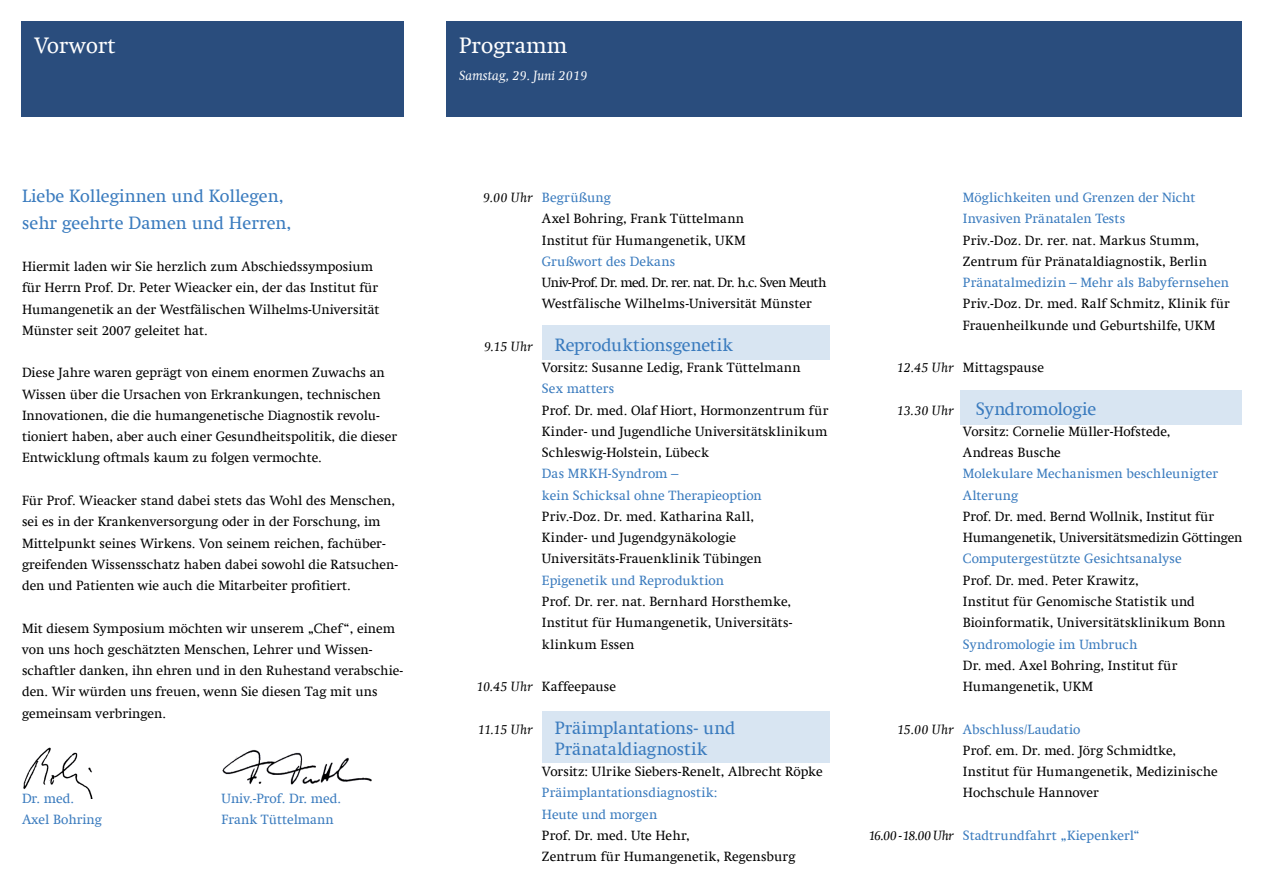
<style>
.page{position:relative;width:1263px;height:893px;background:#fff}
.page>*{position:absolute;margin:0;border:0;box-sizing:border-box;transform-origin:0 0}
.t1{font:22.5px "Swift Com";color:#fff}
.t2{font:18px/21.3px "Swift Com";color:#3a7bbe}
.t3{font:13.5px/21.3px "Swift Com";color:#000}
.t4{font:13.5px/21.3px "Swift Com";letter-spacing:.005em;color:#3a7bbe}
.t5{font:italic 13.5px "Swift Com";letter-spacing:-.005em;color:#000}
.t6{font:italic 13.5px "Swift Com";color:#fff}
.t7{font:italic 13.5px "Swift Com";letter-spacing:-.055em;color:#000}
</style>
<div class="page">
<div style="left:542px;top:325px;width:287px;height:34px;background:#d8e5f2"></div>
<div style="left:542px;top:711px;width:287px;height:51px;background:#d8e5f2"></div>
<div style="left:960px;top:390px;width:282px;height:34px;background:#d8e5f2"></div>
<div style="left:446px;top:21px;width:796px;height:96px;background:#2a4d7d"></div>
<div style="left:21px;top:21px;width:383px;height:96px;background:#2a4d7d"></div>
<img style="left:23px;top:747px;width:70px;height:51px">
<img style="left:222px;top:750px;width:150px;height:35px">
<h1 class="t1" style="left:34px;top:32px;width:83px">Vorwort</h1>
<h1 class="t1" style="left:459px;top:33px;width:110px">Programm</h1>
<p class="t6" style="left:459px;top:67px;width:130px">Samstag, 29. Juni 2019</p>
<h2 class="t2" style="left:22px;top:183px;width:271px;line-height:26.5px">Liebe Kolleginnen und Kollegen, sehr geehrte Damen und Herren,</h2>
<p class="t3" style="left:22px;top:256px;width:359px">Hiermit laden wir Sie herzlich zum Abschiedssymposium für Herrn Prof. Dr. Peter Wieacker ein, der das Institut für Humangenetik an der Westfälischen Wilhelms-Universität Münster seit 2007 geleitet hat.</p>
<p class="t3" style="left:22px;top:362px;width:377px">Diese Jahre waren geprägt von einem enormen Zuwachs an Wissen über die Ursachen von Erkrankungen, technischen Innovationen, die die humangenetische Diagnostik revolu&shy;tioniert haben, aber auch einer Gesundheitspolitik, die dieser Entwicklung oftmals kaum zu folgen vermochte.</p>
<p class="t3" style="left:22px;top:490px;width:378px">Für Prof. Wieacker stand dabei stets das Wohl des Menschen, sei es in der Krankenversorgung oder in der Forschung, im Mittelpunkt seines Wirkens. Von seinem reichen, fachüber&shy;greifenden Wissensschatz haben dabei sowohl die Ratsuchen&shy;den und Patienten wie auch die Mitarbeiter profitiert.</p>
<p class="t3" style="left:22px;top:617px;width:383px">Mit diesem Symposium möchten wir unserem „Chef“, einem von uns hoch geschätzten Menschen, Lehrer und Wissen&shy;schaftler danken, ihn ehren und in den Ruhestand verabschie&shy;den. Wir würden uns freuen, wenn Sie diesen Tag mit uns gemeinsam verbringen.</p>
<p class="t4" style="left:22px;top:787px;width:54px">Dr. med.</p>
<p class="t4" style="left:222px;top:787px;width:121px">Univ.-Prof. Dr. med.</p>
<p class="t4" style="left:22px;top:809px;width:82px">Axel Bohring</p>
<p class="t4" style="left:222px;top:809px;width:114px">Frank Tüttelmann</p>
<p class="t5" style="left:483px;top:189px;width:51px">9.00 Uhr</p>
<p class="t5" style="left:484px;top:338px;width:50px">9.15 Uhr</p>
<p class="t5" style="left:476px;top:678px;width:58px">10.45 Uhr</p>
<p class="t5" style="left:478px;top:721px;width:57px">11.15 Uhr</p>
<p class="t4" style="left:542px;top:187px;width:71px">Begrüßung</p>
<p class="t3" style="left:542px;top:208px;width:205px">Axel Bohring, Frank Tüttelmann<br>Institut für Humangenetik, UKM</p>
<p class="t4" style="left:542px;top:251px;width:135px">Grußwort des Dekans</p>
<p class="t3" style="left:542px;top:272px;width:286px">Univ-Prof. Dr. med. Dr. rer. nat. Dr. h.c. Sven Meuth<br>Westfälische Wilhelms-Universität Münster</p>
<h2 class="t2" style="left:555px;top:334px;width:180px">Reproduktionsgenetik</h2>
<p class="t3" style="left:542px;top:357px;width:260px">Vorsitz: Susanne Ledig, Frank Tüttelmann</p>
<p class="t4" style="left:542px;top:378px;width:74px">Sex matters</p>
<p class="t3" style="left:542px;top:399px;width:288px;text-align:justify">Prof. Dr. med. Olaf Hiort, Hormonzentrum für Kinder- und Jugendliche Universitätsklinikum Schleswig-Holstein, Lübeck</p>
<p class="t4" style="left:542px;top:463px;width:221px">Das MRKH-Syndrom –<br>kein Schicksal ohne Therapieoption</p>
<p class="t3" style="left:542px;top:506px;width:221px">Priv.-Doz. Dr. med. Katharina Rall,<br>Kinder- und Jugendgynäkologie<br>Universitäts-Frauenklinik Tübingen</p>
<p class="t4" style="left:542px;top:569px;width:184px">Epigenetik und Reproduktion</p>
<p class="t3" style="left:542px;top:591px;width:252px;text-align:justify">Prof. Dr. rer. nat. Bernhard Horsthemke, Institut für Humangenetik, Universitäts&shy;klinkum Essen</p>
<p class="t3" style="left:542px;top:676px;width:76px">Kaffeepause</p>
<h2 class="t2" style="left:555px;top:717px;width:182px">Präimplantations- und<br>Pränataldiagnostik</h2>
<p class="t3" style="left:542px;top:761px;width:282px">Vorsitz: Ulrike Siebers-Renelt, Albrecht Röpke</p>
<p class="t4" style="left:542px;top:782px;width:177px">Präimplantationsdiagnostik:<br>Heute und morgen</p>
<p class="t3" style="left:542px;top:825px;width:255px">Prof. Dr. med. Ute Hehr,<br>Zentrum für Humangenetik, Regensburg</p>
<p class="t5" style="left:897px;top:360px;width:58px">12.45 Uhr</p>
<p class="t5" style="left:897px;top:402px;width:58px">13.30 Uhr</p>
<p class="t5" style="left:897px;top:721px;width:58px">15.00 Uhr</p>
<p class="t7" style="left:868px;top:827px;width:87px">16.00 - 18.00 Uhr</p>
<p class="t4" style="left:963px;top:187px;width:234px">Möglichkeiten und Grenzen der Nicht<br>Invasiven Pränatalen Tests</p>
<p class="t3" style="left:963px;top:229px;width:245px">Priv.-Doz. Dr. rer. nat. Markus Stumm,<br>Zentrum für Pränataldiagnostik, Berlin</p>
<p class="t4" style="left:963px;top:272px;width:268px">Pränatalmedizin – Mehr als Babyfernsehen</p>
<p class="t3" style="left:963px;top:293px;width:268px">Priv.-Doz. Dr. med. Ralf Schmitz, Klinik für<br>Frauenheilkunde und Geburtshilfe, UKM</p>
<p class="t3" style="left:963px;top:357px;width:82px">Mittagspause</p>
<h2 class="t2" style="left:976px;top:398px;width:122px">Syndromologie</h2>
<p class="t3" style="left:963px;top:421px;width:209px">Vorsitz: Cornelie Müller-Hofstede,<br>Andreas Busche</p>
<p class="t4" style="left:963px;top:463px;width:257px">Molekulare Mechanismen beschleunigter<br>Alterung</p>
<p class="t3" style="left:963px;top:506px;width:281px">Prof. Dr. med. Bernd Wollnik, Institut für<br>Humangenetik, Universitätsmedizin Göttingen</p>
<p class="t4" style="left:963px;top:548px;width:220px">Computergestützte Gesichtsanalyse</p>
<p class="t3" style="left:963px;top:569px;width:264px">Prof. Dr. med. Peter Krawitz,<br>Institut für Genomische Statistik und<br>Bioinformatik, Universitätsklinikum Bonn</p>
<p class="t4" style="left:963px;top:633px;width:176px">Syndromologie im Umbruch</p>
<p class="t3" style="left:963px;top:654px;width:216px">Dr. med. Axel Bohring, Institut für<br>Humangenetik, UKM</p>
<p class="t4" style="left:963px;top:718px;width:119px">Abschluss/Laudatio</p>
<p class="t3" style="left:963px;top:740px;width:256px">Prof. em. Dr. med. Jörg Schmidtke,<br>Institut für Humangenetik, Medizinische<br>Hochschule Hannover</p>
<p class="t4" style="left:963px;top:825px;width:178px">Stadtrundfahrt „Kiepenkerl“</p>
</div>
